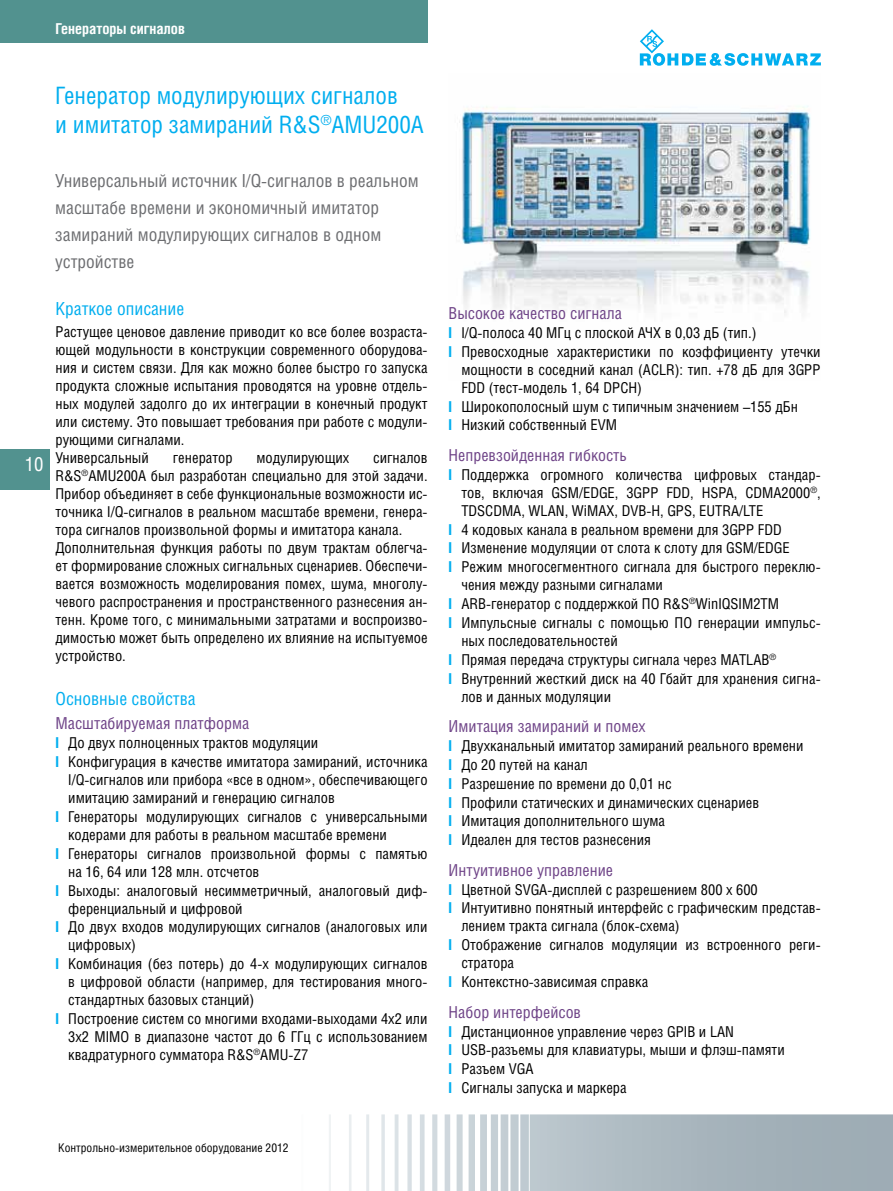
<style>
.page{position:relative;width:893px;height:1191px;background:#fff}
.page>*{position:absolute;margin:0;border:0;box-sizing:border-box;transform-origin:0 0}
.t1{font:24px/28.8px "Helios Cond";color:#00aeef}
.t2{font:19.5px "Helios Cond";color:#fff}
.t3{font:18px/27px "Helios Cond";color:#6d6e71}
.t4{font:18px "Helios Cond";color:#00aeef}
.t5{font:16.5px "Helios Cond";color:#6e4387}
.t6{font:15px/18px "Helios Cond";color:#000}
.t7{font:700 15px "Helios Cond";color:#fff}
.t8{font:12px "Helios Cond";color:#000}
.s1{font-weight:700;color:#00aeef}
</style>
<div class="page">
<svg style="left:329px;top:1114px;width:564px;height:77px"></svg>
<div style="left:0;top:0;width:427px;height:43px;background:#52928f"></div>
<svg style="left:640px;top:29px;width:181px;height:37px"></svg>
<div style="left:0;top:449px;width:50px;height:40px;background:#52928f"></div>
<img style="left:459px;top:106px;width:352px;height:207px">
<p class="t7" style="left:56px;top:20px;width:131px">Генераторы сигналов</p>
<h2 class="t2" style="left:25px;top:452px;width:20px">10</h2>
<h1 class="t1" style="left:55px;top:81px;width:370px">Генератор модулирующих сигналов<br>и имитатор замираний R&amp;S<sup>®</sup>AMU200A</h1>
<p class="t3" style="left:55px;top:167px;width:365px">Универсальный источник I/Q-сигналов в реальном масштабе времени и экономичный имитатор замираний модулирующих сигналов в одном устройстве</p>
<p class="t4" style="left:56px;top:298px;width:130px">Краткое описание</p>
<p class="t6" style="left:56px;top:322px;width:374px">Растущее ценовое давление приводит ко все более возраста&shy;ющей модульности в конструкции современного оборудова&shy;ния и систем связи. Для как можно более быстро го запуска продукта сложные испытания проводятся на уровне отдель&shy;ных модулей задолго до их интеграции в конечный продукт или систему. Это повышает требования при работе с модули&shy;рующими сигналами.<br>Универсальный</p>
<p class="t6" style="left:56px;top:448px;width:374px;text-indent:318px">сигналов R&amp;S<sup>®</sup>AMU200A был разработан специально для этой задачи.<br>Прибор объединяет в себе функциональные возможности ис&shy;точника I/Q-сигналов в реальном масштабе времени, генера&shy;тора сигналов произвольной формы и имитатора канала.<br>Дополнительная функция работы по двум трактам облегча&shy;ет формирование сложных сигнальных сценариев. Обеспечи&shy;вается возможность моделирования помех, шума, многолу&shy;чевого распространения и пространственного разнесения ан&shy;тенн. Кроме того, с минимальными затратами и воспроизво&shy;димостью может быть определено их влияние на испытуемое устройство.</p>
<p class="t4" style="left:56px;top:688px;width:142px">Основные свойства</p>
<p class="t5" style="left:56px;top:713px;width:195px">Масштабируемая платформа</p>
<p class="t6" style="left:56px;top:733px;width:264px"><span class="s1">I</span> До двух полноценных трактов модуляции</p>
<p class="t6" style="left:56px;top:752px;width:374px"><span class="s1">I</span> Конфигурация в качестве имитатора замираний, источника</p>
<p class="t6" style="left:68px;top:770px;width:361px">I/Q-сигналов или прибора «все в одном», обеспечивающего</p>
<p class="t6" style="left:68px;top:788px;width:268px">имитацию замираний и генерацию сигналов</p>
<p class="t6" style="left:56px;top:807px;width:374px"><span class="s1">I</span> Генераторы модулирующих сигналов с универсальными</p>
<p class="t6" style="left:68px;top:825px;width:320px">кодерами для работы в реальном масштабе времени</p>
<p class="t6" style="left:56px;top:844px;width:374px"><span class="s1">I</span> Генераторы сигналов произвольной формы с памятью</p>
<p class="t6" style="left:68px;top:862px;width:193px">на 16, 64 или 128 млн. отсчетов</p>
<p class="t6" style="left:56px;top:881px;width:374px"><span class="s1">I</span> Выходы: аналоговый несимметричный, аналоговый диф-</p>
<p class="t6" style="left:68px;top:899px;width:176px">ференциальный и цифровой</p>
<p class="t6" style="left:56px;top:917px;width:374px"><span class="s1">I</span> До двух входов модулирующих сигналов (аналоговых или</p>
<p class="t6" style="left:68px;top:935px;width:69px">цифровых)</p>
<p class="t6" style="left:56px;top:954px;width:374px"><span class="s1">I</span> Комбинация (без потерь) до 4-х модулирующих сигналов</p>
<p class="t6" style="left:68px;top:972px;width:361px">в цифровой области (например, для тестирования много-</p>
<p class="t6" style="left:68px;top:990px;width:188px">стандартных базовых станций)</p>
<p class="t6" style="left:56px;top:1009px;width:374px"><span class="s1">I</span> Построение систем со многими входами-выходами 4x2 или</p>
<p class="t6" style="left:68px;top:1027px;width:361px">3x2 MIMO в диапазоне частот до 6 ГГц с использованием</p>
<p class="t6" style="left:68px;top:1045px;width:242px">квадратурного сумматора R&amp;S<sup>®</sup>AMU-Z7</p>
<p class="t6" style="left:173px;top:448px;width:61px">генератор</p>
<p class="t6" style="left:256px;top:448px;width:94px">модулирующих</p>
<p class="t8" style="left:58px;top:1140px;width:232px">Контрольно-измерительное оборудование 2012</p>
<p class="t5" style="left:449px;top:303px;width:175px">Высокое качество сигнала</p>
<p class="t6" style="left:449px;top:323px;width:309px"><span class="s1">I</span> I/Q-полоса 40 МГц с плоской АЧХ в 0,03 дБ (тип.)</p>
<p class="t6" style="left:449px;top:342px;width:374px"><span class="s1">I</span> Превосходные характеристики по коэффициенту утечки</p>
<p class="t6" style="left:461px;top:360px;width:361px">мощности в соседний канал (ACLR): тип. +78 дБ для 3GPP</p>
<p class="t6" style="left:461px;top:378px;width:182px">FDD (тест-модель 1, 64 DPCH)</p>
<p class="t6" style="left:449px;top:397px;width:351px"><span class="s1">I</span> Широкополосный шум с типичным значением –155 дБн</p>
<p class="t6" style="left:449px;top:416px;width:170px"><span class="s1">I</span> Низкий собственный EVM</p>
<p class="t5" style="left:449px;top:445px;width:180px">Непревзойденная гибкость</p>
<p class="t6" style="left:449px;top:465px;width:374px"><span class="s1">I</span> Поддержка огромного количества цифровых стандар-</p>
<p class="t6" style="left:461px;top:483px;width:361px">тов, включая GSM/EDGE, 3GPP FDD, HSPA, CDMA2000<sup>®</sup>,</p>
<p class="t6" style="left:461px;top:501px;width:304px">TDSCDMA, WLAN, WiMAX, DVB-H, GPS, EUTRA/LTE</p>
<p class="t6" style="left:449px;top:520px;width:335px"><span class="s1">I</span> 4 кодовых канала в реальном времени для 3GPP FDD</p>
<p class="t6" style="left:449px;top:539px;width:342px"><span class="s1">I</span> Изменение модуляции от слота к слоту для GSM/EDGE</p>
<p class="t6" style="left:449px;top:557px;width:374px"><span class="s1">I</span> Режим многосегментного сигнала для быстрого переклю-</p>
<p class="t6" style="left:461px;top:575px;width:203px">чения между разными сигналами</p>
<p class="t6" style="left:449px;top:594px;width:332px"><span class="s1">I</span> ARB-генератор с поддержкой ПО R&amp;S<sup>®</sup>WinIQSIM2TM</p>
<p class="t6" style="left:449px;top:613px;width:374px"><span class="s1">I</span> Импульсные сигналы с помощью ПО генерации импульс-</p>
<p class="t6" style="left:461px;top:631px;width:158px">ных последовательностей</p>
<p class="t6" style="left:449px;top:650px;width:329px"><span class="s1">I</span> Прямая передача структуры сигнала через MATLAB<sup>®</sup></p>
<p class="t6" style="left:449px;top:669px;width:374px"><span class="s1">I</span> Внутренний жесткий диск на 40 Гбайт для хранения сигна-</p>
<p class="t6" style="left:461px;top:687px;width:151px">лов и данных модуляции</p>
<p class="t5" style="left:449px;top:716px;width:199px">Имитация замираний и помех</p>
<p class="t6" style="left:449px;top:736px;width:356px;line-height:18.9px"><span class="s1">I</span> Двухканальный имитатор замираний реального времени <span class="s1">I</span> До 20 путей на канал<br><span class="s1">I</span> Разрешение по времени до 0,01 нс<br><span class="s1">I</span> Профили статических и динамических сценариев<br><span class="s1">I</span> Имитация дополнительного шума<br><span class="s1">I</span> Идеален для тестов разнесения</p>
<p class="t5" style="left:449px;top:860px;width:166px">Интуитивное управление</p>
<p class="t6" style="left:449px;top:880px;width:311px"><span class="s1">I</span> Цветной SVGA-дисплей с разрешением 800 х 600</p>
<p class="t6" style="left:449px;top:899px;width:374px"><span class="s1">I</span> Интуитивно понятный интерфейс с графическим представ-</p>
<p class="t6" style="left:461px;top:917px;width:220px">лением тракта сигнала (блок-схема)</p>
<p class="t6" style="left:449px;top:935px;width:374px"><span class="s1">I</span> Отображение сигналов модуляции из встроенного реги-</p>
<p class="t6" style="left:461px;top:953px;width:54px">стратора</p>
<p class="t6" style="left:449px;top:972px;width:201px"><span class="s1">I</span> Контекстно-зависимая справка</p>
<p class="t5" style="left:449px;top:1002px;width:134px">Набор интерфейсов</p>
<p class="t6" style="left:449px;top:1021px;width:338px;line-height:18.9px"><span class="s1">I</span> Дистанционное управление через GPIB и LAN<br><span class="s1">I</span> USB-разъемы для клавиатуры, мыши и флэш-памяти <span class="s1">I</span> Разъем VGA<br><span class="s1">I</span> Сигналы запуска и маркера</p>
</div>
